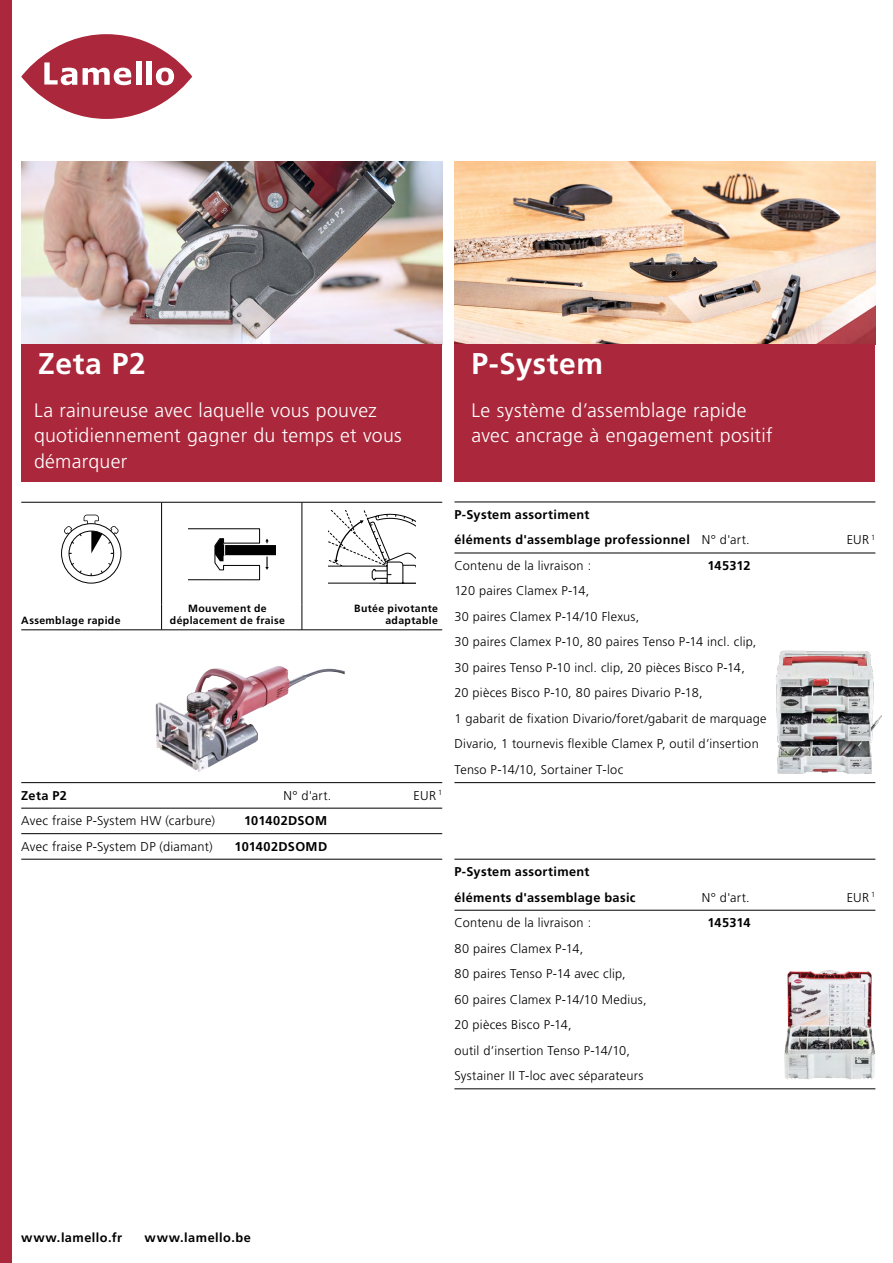
<style>
.page{position:relative;width:893px;height:1263px;background:#fff}
.page>*{position:absolute;margin:0;border:0;box-sizing:border-box;transform-origin:0 0}
.t1{font:700 30px "Frutiger LT Pro";letter-spacing:.02em;color:#fff}
.t2{font:300 19.5px/25.5px "Frutiger LT Pro";letter-spacing:.015em;color:#fff}
.t3{font:300 12.75px/25.5px "Frutiger LT Pro";letter-spacing:.02em;color:#000}
.t4{font:700 12.75px/25.5px "Frutiger LT Pro";letter-spacing:.03em;color:#000}
.t5{font:700 10.5px/12px "Frutiger LT Pro";letter-spacing:.035em;color:#000;text-align:center}
.s1{font-weight:300}
</style>
<div class="page">
<img style="left:21px;top:162px;width:421px;height:182px">
<img style="left:454px;top:162px;width:421px;height:182px">
<div style="left:21px;top:344px;width:421px;height:138px;background:#ab273b"></div>
<div style="left:454px;top:344px;width:421px;height:138px;background:#ab273b"></div>
<svg style="left:161px;top:604px;width:1px;height:25px"></svg>
<svg style="left:302px;top:604px;width:1px;height:25px"></svg>
<hr style="left:21px;top:629px;width:141px;height:1px;background:#000">
<hr style="left:162px;top:629px;width:140px;height:1px;background:#000">
<hr style="left:302px;top:629px;width:140px;height:1px;background:#000">
<hr style="left:21px;top:502px;width:141px;height:1px;background:#000">
<hr style="left:162px;top:502px;width:140px;height:1px;background:#000">
<hr style="left:161px;top:502px;width:1px;height:102px;background:#000">
<hr style="left:302px;top:502px;width:140px;height:1px;background:#000">
<hr style="left:302px;top:502px;width:1px;height:102px;background:#000">
<svg style="left:61px;top:524px;width:60px;height:59px"></svg>
<div style="left:61px;top:523px;width:60px;height:60px;border:1px solid #000;border-radius:50%"></div>
<div style="left:69px;top:531px;width:45px;height:45px;background:#fff;border-radius:50%"></div>
<div style="left:69px;top:531px;width:45px;height:45px;border:1px solid #000;border-radius:50%"></div>
<svg style="left:108px;top:526px;width:11px;height:18px"></svg>
<svg style="left:100px;top:562px;width:12px;height:12px"></svg>
<svg style="left:71px;top:562px;width:11px;height:12px"></svg>
<svg style="left:64px;top:515px;width:38px;height:39px"></svg>
<svg style="left:188px;top:528px;width:87px;height:52px"></svg>
<svg style="left:329px;top:510px;width:87px;height:74px"></svg>
<img style="left:776px;top:650px;width:106px;height:124px">
<img style="left:784px;top:970px;width:91px;height:110px">
<img style="left:155px;top:666px;width:190px;height:106px">
<svg style="left:21px;top:34px;width:171px;height:85px;background:#b74859"></svg>
<svg style="left:83px;top:68px;width:48px;height:17px"></svg>
<div style="left:136px;top:62px;width:5px;height:23px;background:#fff"></div>
<div style="left:146px;top:62px;width:6px;height:23px;background:#fff"></div>
<svg style="left:156px;top:68px;width:18px;height:17px"></svg>
<svg style="left:44px;top:62px;width:33px;height:23px"></svg>
<div style="left:0;top:0;width:11px;height:1263px;background:#ab273b"></div>
<hr style="left:21px;top:782px;width:421px;height:1px;background:#000">
<hr style="left:21px;top:808px;width:421px;height:1px;background:#000">
<hr style="left:21px;top:833px;width:421px;height:1px;background:#000">
<hr style="left:21px;top:859px;width:421px;height:1px;background:#000">
<hr style="left:454px;top:859px;width:421px;height:1px;background:#000">
<hr style="left:454px;top:910px;width:421px;height:1px;background:#000">
<hr style="left:454px;top:1088px;width:421px;height:1px;background:#000">
<hr style="left:454px;top:502px;width:421px;height:1px;background:#000">
<hr style="left:454px;top:553px;width:421px;height:1px;background:#000">
<hr style="left:454px;top:782px;width:421px;height:1px;background:#000">
<h1 class="t1" style="left:38px;top:346px;width:109px">Zeta P2</h1>
<h1 class="t1" style="left:471px;top:346px;width:133px">P-System</h1>
<h2 class="t2" style="left:34px;top:397px;width:369px">La rainureuse avec laquelle vous pouvez quotidiennement gagner du temps et vous démarquer</h2>
<h2 class="t2" style="left:471px;top:397px;width:303px">Le système d’assemblage rapide avec ancrage à engagement positif</h2>
<p class="t5" style="left:170px;top:603px;width:117px">Mouvement de déplacement de fraise</p>
<p class="t5" style="left:354px;top:603px;width:85px">Butée pivotante</p>
<p class="t5" style="left:21px;top:615px;width:101px">Assemblage rapide</p>
<p class="t5" style="left:385px;top:615px;width:54px">adaptable</p>
<p class="t4" style="left:21px;top:782px;width:47px">Zeta P2</p>
<p class="t3" style="left:283px;top:782px;width:50px">N° d'art.</p>
<p class="t3" style="left:414px;top:782px;width:30px">EUR <sup>1</sup></p>
<p class="t3" style="left:21px;top:808px;width:195px">Avec fraise P-System HW (carbure)<br>Avec fraise P-System DP (diamant)</p>
<p class="t4" style="left:234px;top:808px;width:94px;text-align:right">101402DSOM<br>101402DSOMD</p>
<p class="t4" style="left:454px;top:502px;width:297px">P-System assortiment<br>éléments d'assemblage professionnel <span class="s1">N° d'art.</span></p>
<p class="t3" style="left:454px;top:553px;width:314px">Contenu de la livraison :<br>120 paires Clamex P-14,<br>30 paires Clamex P-14/10 Flexus,<br>30 paires Clamex P-10, 80 paires Tenso P-14 incl. clip, 30 paires Tenso P-10 incl. clip, 20 pièces Bisco P-14,<br>20 pièces Bisco P-10, 80 paires Divario P-18,<br>1 gabarit de fixation Divario/foret/gabarit de marquage Divario, 1 tournevis flexible Clamex P, outil d’insertion Tenso P-14/10, Sortainer T-loc</p>
<p class="t4" style="left:707px;top:553px;width:45px">145312</p>
<p class="t3" style="left:847px;top:527px;width:30px">EUR <sup>1</sup></p>
<p class="t4" style="left:454px;top:859px;width:183px">P-System assortiment éléments d'assemblage basic</p>
<p class="t3" style="left:454px;top:910px;width:194px">Contenu de la livraison :<br>80 paires Clamex P-14,<br>80 paires Tenso P-14 avec clip,<br>60 paires Clamex P-14/10 Medius,<br>20 pièces Bisco P-14,<br>outil d’insertion Tenso P-14/10,<br>Systainer II T-loc avec séparateurs</p>
<p class="t3" style="left:702px;top:884px;width:50px">N° d'art.</p>
<p class="t3" style="left:847px;top:884px;width:30px">EUR <sup>1</sup></p>
<p class="t4" style="left:707px;top:910px;width:45px">145314</p>
<p class="t4" style="left:21px;top:1225px;width:102px">www.lamello.fr</p>
<p class="t4" style="left:145px;top:1225px;width:108px">www.lamello.be</p>
</div>
